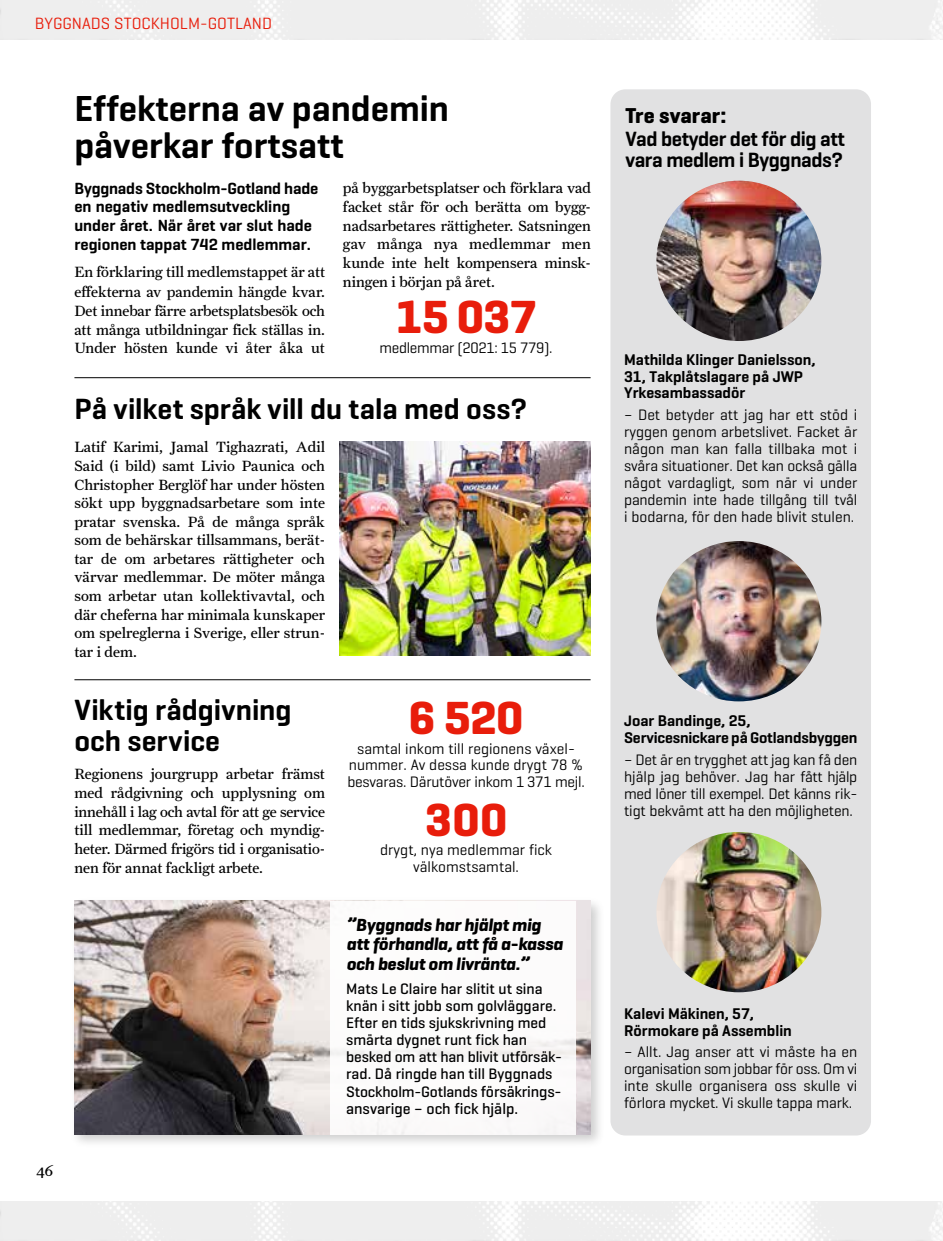
<style>
.page{position:relative;width:943px;height:1241px;background:#fff}
.page>*{position:absolute;margin:0;border:0;box-sizing:border-box;transform-origin:0 0}
.t1{font:700 47.25px "Geogrotesque";letter-spacing:-.01em;color:#e81d0b}
.t2{font:600 36.75px/37.6px "Geogrotesque";color:#000}
.t3{font:600 29.75px/30.6px "Geogrotesque";color:#000}
.t4{font:700 21.88px "Geogrotesque";color:#000}
.t5{font:600 21px/21px "Geogrotesque";letter-spacing:-.02em;color:#000}
.t6{font:italic 700 17.85px/19.2px "Geogrotesque";letter-spacing:-.01em;color:#000}
.t7{font:16.62px "Geogrotesque";color:#e81d0b}
.t8{font:600 16.45px/18.7px "Geogrotesque";color:#000}
.t9{font:600 15.75px/16.6px "Geogrotesque";color:#000}
.t10{font:500 15.75px "Geogrotesque";color:#000}
.t11{font:15.75px "Farnham Text";color:#000}
.t12{font:15.4px/17px "Geogrotesque";letter-spacing:-.01em;color:#000;text-align:justify}
.t13{font:500 15.4px/17px "Geogrotesque";color:#000}
.t14{font:14.88px/18.6px "Farnham Text";color:#000;text-align:justify}
.s1{font-size:15.75px}
.s2{font-size:22.75px}
.s3{font-size:15.4px}
</style>
<div class="page">
<div style="left:610px;top:89px;width:261px;height:1046px;background:#e1e1e2;border-radius:15px"></div>
<hr style="left:74px;top:377px;width:516px;height:1px;background:#000">
<div style="left:70px;top:896px;width:535px;height:252px;background:#000;opacity:.2"></div>
<img style="left:74px;top:900px;width:516px;height:234px">
<div style="left:330px;top:900px;width:245px;height:234px;background:#fff"></div>
<img style="left:340px;top:441px;width:250px;height:214px">
<img style="left:656px;top:181px;width:165px;height:160px">
<img style="left:656px;top:541px;width:165px;height:160px">
<img style="left:657px;top:832px;width:164px;height:160px">
<hr style="left:74px;top:679px;width:516px;height:1px;background:#000">
<p class="t7" style="left:35px;top:13px;width:239px">BYGGNADS STOCKHOLM-GOTLAND</p>
<h2 class="t2" style="left:74px;top:89px;width:376px">Effekterna av pandemin påverkar fortsatt</h2>
<p class="t8" style="left:74px;top:178px;width:245px">Byggnads Stockholm-Gotland hade en negativ medlemsutveckling under året. När året var slut hade regionen tappat 742 medlemmar.</p>
<p class="t14" style="left:74px;top:262px;width:252px">En förklaring till medlemstappet är att effekterna av pandemin hängde kvar.<br>Det innebar färre arbetsplatsbesök och att många utbildningar fick ställas in.<br>Under hösten kunde vi åter åka ut</p>
<p class="t14" style="left:343px;top:178px;width:250px">på byggarbetsplatser och förklara vad facket står för och berätta om bygg&shy;nadsarbetares rättigheter. Satsningen gav många nya medlemmar men kunde inte helt kompensera minsk&shy;ningen i början på året.</p>
<h1 class="t1" style="left:396px;top:288px;width:142px">15 037</h1>
<p class="t12" style="left:379px;top:339px;width:175px">medlemmar (2021: 15 779).</p>
<h3 class="t3" style="left:74px;top:393px;width:454px">På vilket språk vill du tala med oss?</h3>
<p class="t14" style="left:74px;top:438px;width:252px">Latif Karimi, Jamal Tighazrati, Adil Said (i bild) samt Livio Paunica och Christopher Berglöf har under hösten sökt upp byggnadsarbetare som inte pratar svenska. På de många språk som de behärskar tillsammans, berät&shy;tar de om arbetares rättigheter och värvar medlemmar. De möter många som arbetar utan kollektivavtal, och där cheferna har minimala kunskaper om spelreglerna i Sverige, eller strun&shy;tar i dem.</p>
<h3 class="t3" style="left:74px;top:694px;width:218px">Viktig rådgivning och service</h3>
<p class="t14" style="left:74px;top:764px;width:252px">Regionens jourgrupp arbetar främst med rådgivning och upplysning om innehåll i lag och avtal för att ge service till medlemmar, företag och myndig&shy;heter. Därmed frigörs tid i organisatio&shy;nen för annat fackligt arbete.</p>
<p class="t11" style="left:36px;top:1160px;width:18px">46</p>
<h1 class="t1" style="left:409px;top:688px;width:116px">6 520</h1>
<p class="t12" style="left:347px;top:739px;width:239px;text-align:center">samtal inkom till regionens växel&shy;nummer. Av dessa kunde drygt 78 % besvaras. Därutöver inkom 1 371 mejl.</p>
<h1 class="t1" style="left:425px;top:789px;width:84px">300</h1>
<p class="t12" style="left:380px;top:840px;width:173px;text-align:center">drygt, nya medlemmar fick välkomstsamtal.</p>
<p class="t6" style="left:346px;top:915px;width:218px">”Byggnads har hjälpt mig att förhandla, att få a-kassa och beslut om livränta.”</p>
<p class="t13" style="left:346px;top:980px;width:217px">Mats Le Claire har slitit ut sina knän i sitt jobb som golvläggare.<br>Efter en tids sjukskrivning med smärta dygnet runt fick han besked om att han blivit utförsäk&shy;rad. Då ringde han till Byggnads<br>Stockholm-Gotlands <span class="s1">försäkrings-</span></p>
<p class="t10" style="left:346px;top:1098px;width:173px">ansvarige – och fick hjälp.</p>
<h3 class="t4" style="left:625px;top:101px;width:103px">Tre svarar<span class="s2">:</span></h3>
<h3 class="t5" style="left:625px;top:128px;width:221px">Vad betyder det för dig att vara medlem i Byggnads?</h3>
<p class="t9" style="left:624px;top:351px;width:193px">Mathilda Klinger Danielsson,<br>31, Takplåtslagare på JWP<br>Yrkesambassadör</p>
<p class="t12" style="left:624px;top:406px;width:235px">– Det betyder att jag har ett stöd i ryggen genom arbetslivet. Facket är någon man kan falla tillbaka mot i svåra situationer. Det kan också gälla något vardagligt, som när vi under pandemin inte hade tillgång till tvål i bodarna, för den hade blivit stulen.</p>
<p class="t9" style="left:624px;top:712px;width:235px"><span class="s3">J</span>oar Bandinge, 25,<br>Servicesnickare på Gotlandsbyggen</p>
<p class="t12" style="left:624px;top:750px;width:235px">– Det är en trygghet att jag kan få den hjälp jag behöver. Jag har fått hjälp med löner till exempel. Det känns rik&shy;tigt bekvämt att ha den möjligheten.</p>
<p class="t9" style="left:624px;top:1005px;width:169px">Kalevi Mäkinen, 57,<br>Rörmokare på Assemblin</p>
<p class="t12" style="left:624px;top:1042px;width:235px">– Allt. Jag anser att vi måste ha en organisation som jobbar för oss. Om vi inte skulle organisera oss skulle vi förlora mycket. Vi skulle tappa mark.</p>
</div>
